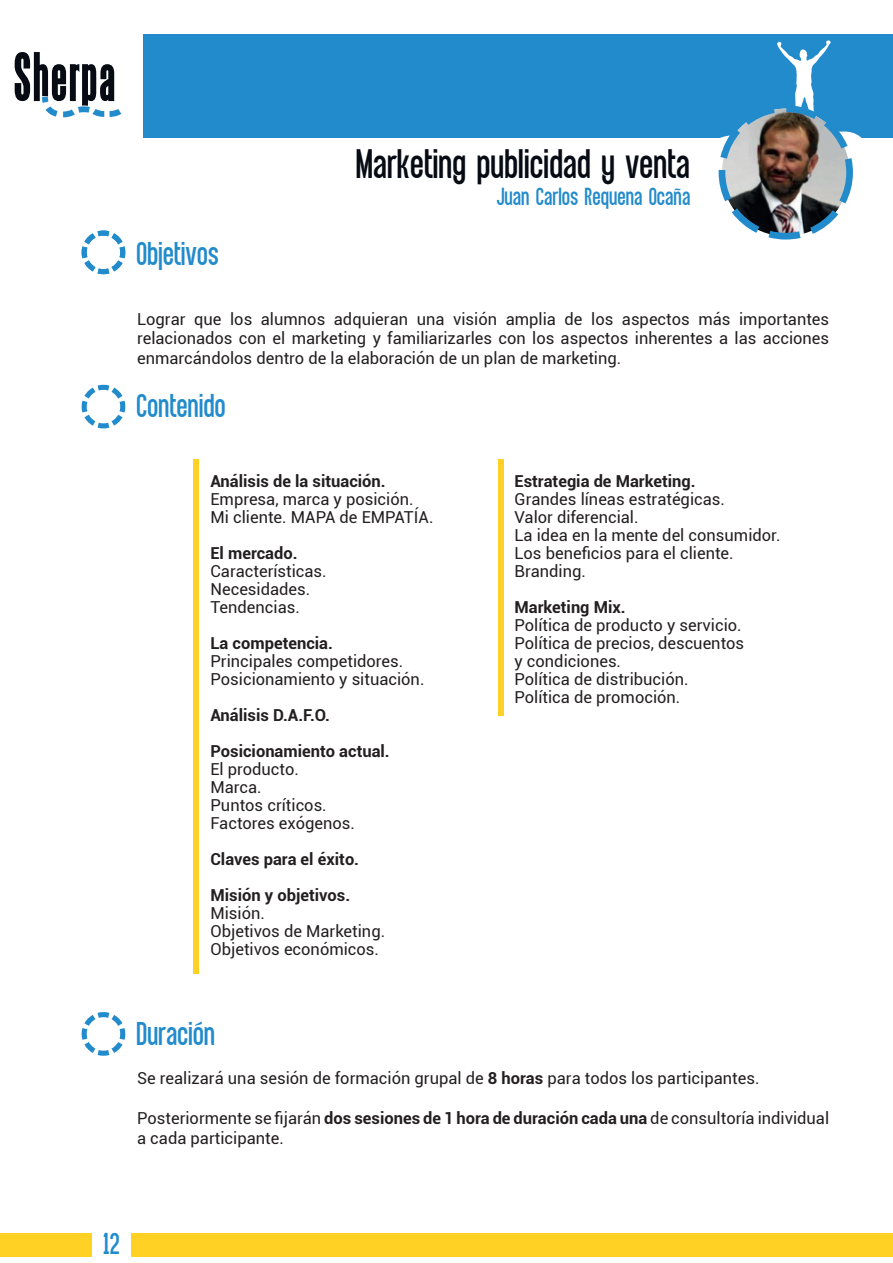
<style>
.page{position:relative;width:893px;height:1263px;background:#fff}
.page>*{position:absolute;margin:0;border:0;box-sizing:border-box;transform-origin:0 0}
.t1{font:45px "Equal Sans Demo";color:#070b14}
.t2{font:36px "Equal Sans Demo";color:#228bcb}
.t3{font:33px "Equal Sans Demo";color:#228bcb}
.t4{font:27px "Equal Sans Demo";color:#228bcb}
.t5{font:16.5px/18px "Roboto";color:#231f20}
.t6{font:700 16.5px/36px "Roboto";color:#231f20}
.s1{font-weight:700}
</style>
<div class="page">
<div style="left:143px;top:35px;width:750px;height:103px;background:#228bcb"></div>
<div style="left:132px;top:1233px;width:761px;height:24px;background:#ffd124"></div>
<div style="left:0;top:1233px;width:92px;height:24px;background:#ffd124"></div>
<svg style="left:15px;top:52px;width:106px;height:65px"></svg>
<svg style="left:718px;top:40px;width:144px;height:200px"></svg>
<div style="left:193px;top:459px;width:6px;height:515px;background:#ffd124"></div>
<div style="left:498px;top:459px;width:5px;height:257px;background:#ffd124"></div>
<svg style="left:81px;top:230px;width:45px;height:45px"></svg>
<svg style="left:81px;top:384px;width:45px;height:45px"></svg>
<svg style="left:81px;top:1012px;width:45px;height:44px"></svg>
<h2 class="t2" style="left:137px;top:235px;width:84px">Objetivos</h2>
<h1 class="t1" style="left:357px;top:141px;width:336px">Marketing publicidad y venta</h1>
<h3 class="t4" style="left:497px;top:183px;width:195px">Juan Carlos Requena Ocaña</h3>
<p class="t5" style="left:137px;top:308px;width:694px;line-height:19.8px;text-align:justify">Lograr que los alumnos adquieran una visión amplia de los aspectos más importantes relacionados con el marketing y familiarizarles con los aspectos inherentes a las acciones enmarcándolos dentro de la elaboración de un plan de marketing.</p>
<h2 class="t2" style="left:137px;top:387px;width:91px">Contenido</h2>
<p class="t6" style="left:210px;top:462px;width:177px">Análisis de la situación.</p>
<p class="t5" style="left:210px;top:489px;width:224px">Empresa, marca y posición.<br>Mi cliente. MAPA de EMPATÍA.</p>
<p class="t6" style="left:210px;top:534px;width:89px">El mercado.</p>
<p class="t5" style="left:210px;top:561px;width:118px">Características.<br>Necesidades.<br>Tendencias.</p>
<p class="t6" style="left:210px;top:624px;width:124px">La competencia.</p>
<p class="t5" style="left:210px;top:651px;width:215px">Principales competidores.<br>Posicionamiento y situación.</p>
<p class="t6" style="left:210px;top:696px;width:181px">Análisis D.A.F.O.<br>Posicionamiento actual.</p>
<p class="t5" style="left:210px;top:759px;width:146px">El producto.<br>Marca.<br>Puntos críticos.<br>Factores exógenos.</p>
<p class="t6" style="left:210px;top:840px;width:150px">Claves para el éxito.<br>Misión y objetivos.</p>
<p class="t5" style="left:210px;top:903px;width:176px">Misión.<br>Objetivos de Marketing.<br>Objetivos económicos.</p>
<p class="t6" style="left:514px;top:462px;width:183px">Estrategia de Marketing.</p>
<p class="t5" style="left:514px;top:489px;width:267px">Grandes líneas estratégicas.<br>Valor diferencial.<br>La idea en la mente del consumidor.<br>Los beneficios para el cliente.<br>Branding.</p>
<p class="t6" style="left:514px;top:588px;width:113px">Marketing Mix.</p>
<p class="t5" style="left:514px;top:615px;width:231px">Política de producto y servicio.<br>Política de precios, descuentos y condiciones.<br>Política de distribución.<br>Política de promoción.</p>
<h2 class="t2" style="left:137px;top:1015px;width:81px">Duración</h2>
<p class="t5" style="left:137px;top:1069px;width:624px">Se realizará una sesión de formación grupal de <span class="s1">8 horas</span> para todos los participantes.</p>
<p class="t5" style="left:137px;top:1107px;width:693px;line-height:19.8px">Posteriormente se fijarán <span class="s1">dos sesiones de 1 hora de duración cada una</span> de consultoría individual a cada participante.</p>
<h3 class="t3" style="left:104px;top:1227px;width:18px">12</h3>
</div>
